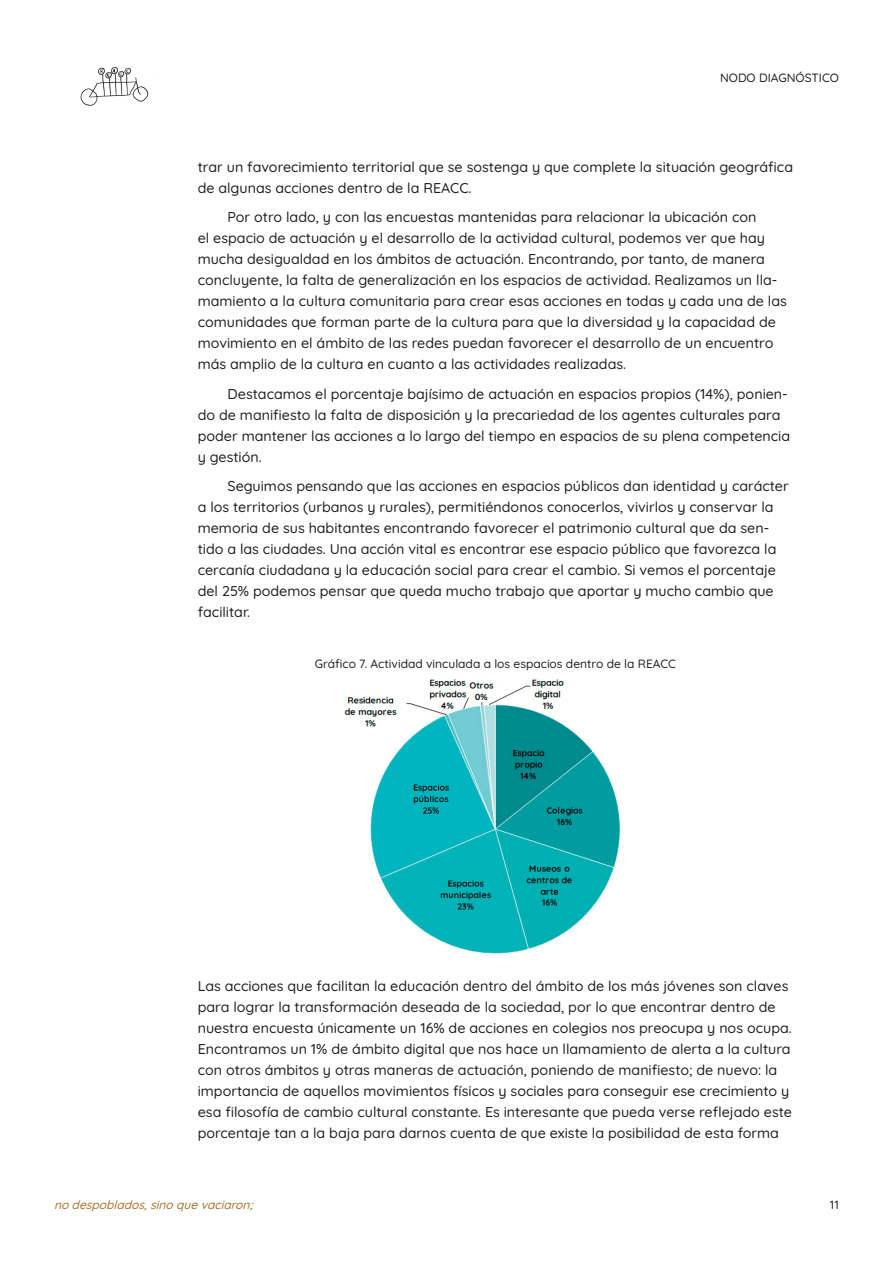
<style>
.page{position:relative;width:893px;height:1263px;background:#fff}
.page>*{position:absolute;margin:0;border:0;box-sizing:border-box;transform-origin:0 0}
.t1{font:500 14.25px/21px "Quicksand";color:#231f20}
.t2{font:500 12px "Quicksand";color:#231f20}
.t3{font:italic 500 12px "Quicksand";color:#a77229}
</style>
<div class="page">
<img style="left:80px;top:67px;width:69px;height:39px">
<img style="left:344px;top:679px;width:277px;height:275px">
<p class="t2" style="left:720px;top:68px;width:120px">NODO DIAGNÓSTICO</p>
<p class="t1" style="left:198px;top:155px;width:597px">trar un favorecimiento territorial que se sostenga y que complete la situación geográfica de algunas acciones dentro de la REACC.</p>
<p class="t1" style="left:198px;top:205px;width:591px;text-indent:30px">Por otro lado, y con las encuestas mantenidas para relacionar la ubicación con<br>el espacio de actuación y el desarrollo de la actividad cultural, podemos ver que hay mucha desigualdad en los ámbitos de actuación. Encontrando, por tanto, de manera concluyente, la falta de generalización en los espacios de actividad. Realizamos un lla&shy;mamiento a la cultura comunitaria para crear esas acciones en todas y cada una de las comunidades que forman parte de la cultura para que la diversidad y la capacidad de movimiento en el ámbito de las redes puedan favorecer el desarrollo de un encuentro más amplio de la cultura en cuanto a las actividades realizadas.</p>
<p class="t1" style="left:198px;top:382px;width:594px;text-indent:30px">Destacamos el porcentaje bajísimo de actuación en espacios propios (14%), ponien&shy;do de manifiesto la falta de disposición y la precariedad de los agentes culturales para poder mantener las acciones a lo largo del tiempo en espacios de su plena competencia y gestión.</p>
<p class="t1" style="left:198px;top:474px;width:593px;text-indent:30px">Seguimos pensando que las acciones en espacios públicos dan identidad y carácter a los territorios (urbanos y rurales), permitiéndonos conocerlos, vivirlos y conservar la memoria de sus habitantes encontrando favorecer el patrimonio cultural que da sen&shy;tido a las ciudades. Una acción vital es encontrar ese espacio público que favorezca la cercanía ciudadana y la educación social para crear el cambio. Si vemos el porcentaje del 25% podemos pensar que queda mucho trabajo que aportar y mucho cambio que facilitar.</p>
<p class="t2" style="left:315px;top:654px;width:363px">Gráfico 7. Actividad vinculada a los espacios dentro de la REACC</p>
<p class="t1" style="left:198px;top:974px;width:596px">Las acciones que facilitan la educación dentro del ámbito de los más jóvenes son claves para lograr la transformación deseada de la sociedad, por lo que encontrar dentro de nuestra encuesta únicamente un 16% de acciones en colegios nos preocupa y nos ocupa.<br>Encontramos un 1% de ámbito digital que nos hace un llamamiento de alerta a la cultura con otros ámbitos y otras maneras de actuación, poniendo de manifiesto; de nuevo: la importancia de aquellos movimientos físicos y sociales para conseguir ese crecimiento y esa filosofía de cambio cultural constante. Es interesante que pueda verse reflejado este porcentaje tan a la baja para darnos cuenta de que existe la posibilidad de esta forma</p>
<p class="t3" style="left:54px;top:1195px;width:204px">nodespoblados,sinoquevaciaron;</p>
<p class="t2" style="left:830px;top:1195px;width:11px">11</p>
</div>
